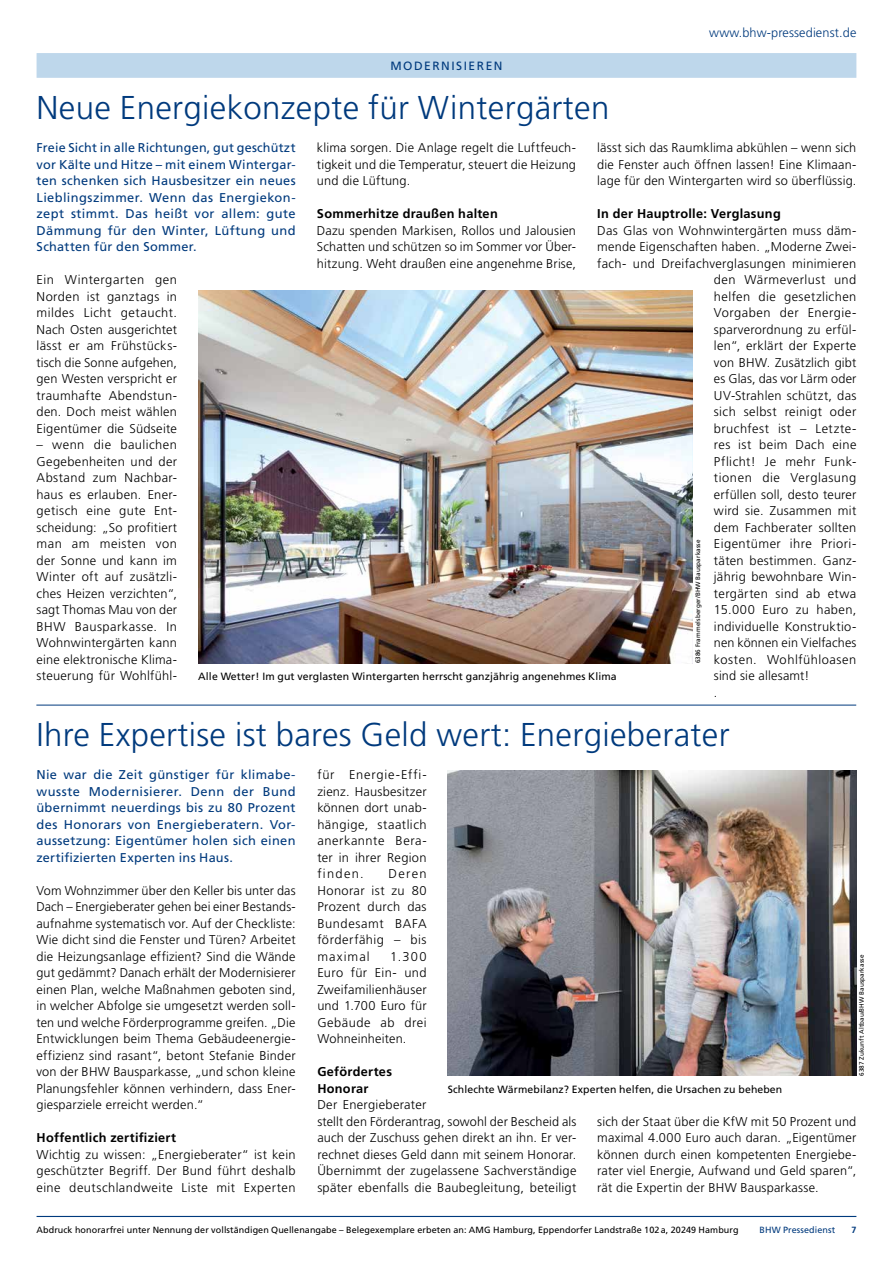
<style>
.page{position:relative;width:893px;height:1263px;background:#fff}
.page>*{position:absolute;margin:0;border:0;box-sizing:border-box;transform-origin:0 0}
.t1{font:300 33px "Frutiger LT Std";letter-spacing:.01em;color:#003a7d}
.t2{font:300 12.75px/16.5px "Frutiger LT Std";letter-spacing:.02em;color:#000;text-align:justify}
.t3{font:12.75px/16.5px "Frutiger LT Std";letter-spacing:.025em;color:#003a7d;text-align:justify}
.t4{font:700 12.75px/16.5px "Frutiger LT Std";letter-spacing:.02em;color:#000}
.t5{font:300 12.75px "Frutiger LT Std";letter-spacing:.04em;color:#000}
.t6{font:300 12.75px "Frutiger LT Std";letter-spacing:.01em;color:#003a7d}
.t7{font:12px "Frutiger LT Std";letter-spacing:.125em;color:#003a7d}
.t8{font:10.5px "Frutiger LT Std";letter-spacing:.01em;color:#000}
.t9{font:9px "Frutiger LT Std";letter-spacing:.01em;color:#000}
.t10{font:9px "Frutiger LT Std";letter-spacing:.01em;color:#003a7d}
.t11{font:700 9px "Frutiger LT Std";color:#003a7d}
.t12{font:6.3px "Frutiger LT Std";letter-spacing:.01em;color:#000}
</style>
<div class="page">
<hr style="left:37px;top:1216px;width:819px;height:1px;background:#003a7d">
<div style="left:37px;top:53px;width:819px;height:25px;background:#bed7eb"></div>
<hr style="left:36px;top:705px;width:820px;height:1px;background:#003a7d">
<img style="left:198px;top:290px;width:495px;height:374px">
<img style="left:448px;top:771px;width:408px;height:305px">
<p class="t7" style="left:390px;top:58px;width:114px">MODERNISIEREN</p>
<h1 class="t1" style="left:37px;top:89px;width:574px">Neue Energiekonzepte für Wintergärten</h1>
<p class="t6" style="left:709px;top:25px;width:149px">www.bhw-pressedienst.de</p>
<p class="t2" style="left:317px;top:140px;width:261px">klima sorgen. Die Anlage regelt die Luftfeuch&shy;tigkeit und die Temperatur, steuert die Heizung und die Lüftung.</p>
<p class="t4" style="left:317px;top:205px;width:182px">Sommerhitze draußen halten</p>
<p class="t2" style="left:317px;top:222px;width:261px">Dazu spenden Markisen, Rollos und Jalousien Schatten und schützen so im Sommer vor Über&shy;hitzung. Weht draußen eine angenehme Brise,</p>
<p class="t2" style="left:597px;top:140px;width:261px">lässt sich das Raumklima abkühlen – wenn sich die Fenster auch öffnen lassen! Eine Klimaan&shy;lage für den Wintergarten wird so überflüssig.</p>
<p class="t4" style="left:597px;top:205px;width:185px">In der Hauptrolle: Verglasung</p>
<p class="t2" style="left:597px;top:222px;width:261px">Das Glas von Wohnwintergärten muss däm-</p>
<p class="t2" style="left:597px;top:239px;width:261px">mende Eigenschaften haben. „Moderne Zwei-</p>
<p class="t2" style="left:597px;top:255px;width:261px">fach- und Dreifachverglasungen minimieren</p>
<p class="t2" style="left:714px;top:272px;width:144px">den Wärmeverlust und</p>
<p class="t2" style="left:714px;top:288px;width:144px">helfen die gesetzlichen</p>
<p class="t2" style="left:714px;top:305px;width:144px">Vorgaben der Energie-</p>
<p class="t2" style="left:714px;top:321px;width:144px">sparverordnung zu erfül-</p>
<p class="t2" style="left:714px;top:338px;width:144px">len“, erklärt der Experte</p>
<p class="t2" style="left:714px;top:354px;width:144px">von BHW. Zusätzlich gibt</p>
<p class="t2" style="left:714px;top:371px;width:144px">es Glas, das vor Lärm oder</p>
<p class="t2" style="left:714px;top:387px;width:144px">UV-Strahlen schützt, das</p>
<p class="t2" style="left:714px;top:404px;width:144px">sich selbst reinigt oder</p>
<p class="t2" style="left:714px;top:420px;width:144px">bruchfest ist – Letzte-</p>
<p class="t2" style="left:714px;top:437px;width:144px">res ist beim Dach eine</p>
<p class="t2" style="left:714px;top:453px;width:144px">Pflicht! Je mehr Funk-</p>
<p class="t5" style="left:714px;top:470px;width:144px">tionen die Verglasung</p>
<p class="t2" style="left:714px;top:486px;width:144px">erfüllen soll, desto teurer</p>
<p class="t2" style="left:714px;top:503px;width:144px">wird sie. Zusammen mit</p>
<p class="t2" style="left:714px;top:519px;width:144px">dem Fachberater sollten</p>
<p class="t2" style="left:714px;top:536px;width:144px">Eigentümer ihre Priori-</p>
<p class="t2" style="left:714px;top:552px;width:144px">täten bestimmen. Ganz-</p>
<p class="t2" style="left:714px;top:569px;width:144px">jährig bewohnbare Win-</p>
<p class="t2" style="left:714px;top:585px;width:144px">tergärten sind ab etwa</p>
<p class="t2" style="left:714px;top:602px;width:144px">15.000 Euro zu haben,</p>
<p class="t2" style="left:714px;top:618px;width:144px">individuelle Konstruktio-</p>
<p class="t2" style="left:714px;top:635px;width:144px">nen können ein Vielfaches</p>
<p class="t5" style="left:714px;top:652px;width:144px">kosten. Wohlfühloasen</p>
<p class="t2" style="left:714px;top:668px;width:97px">sind sie allesamt!</p>
<p class="t2" style="left:714px;top:684px;width:5px">.</p>
<p class="t3" style="left:37px;top:139px;width:261px">Freie Sicht in alle Richtungen, gut geschützt vor Kälte und Hitze – mit einem Wintergar&shy;ten schenken sich Hausbesitzer ein neues Lieblingszimmer. Wenn das Energiekon&shy;zept stimmt. Das heißt vor allem: gute Dämmung für den Winter, Lüftung und Schatten für den Sommer.</p>
<p class="t2" style="left:37px;top:272px;width:142px">Ein Wintergarten gen Norden ist ganztags in mildes Licht getaucht.<br>Nach Osten ausgerichtet lässt er am Frühstücks&shy;tisch die Sonne aufgehen, gen Westen verspricht er traumhafte Abendstun&shy;den. Doch meist wählen Eigentümer die Südseite</p>
<p class="t2" style="left:37px;top:437px;width:142px">– wenn die baulichen Gegebenheiten und der Abstand zum Nachbar&shy;haus es erlauben. Ener&shy;getisch eine gute Ent&shy;scheidung: „So profitiert man am meisten von der Sonne und kann im Winter oft auf zusätzli&shy;ches Heizen verzichten“, sagt Thomas Mau von der BHW Bausparkasse. In Wohnwintergärten kann eine elektronische Klima&shy;steuerung für Wohlfühl-</p>
<p class="t12" style="left:694px;top:663px;width:125px;rotate:-90deg">6386 Frammelsberger/BHW Bausparkasse</p>
<p class="t8" style="left:198px;top:670px;width:420px">Alle Wetter! Im gut verglasten Wintergarten herrscht ganzjährig angenehmes Klima</p>
<h1 class="t1" style="left:36px;top:716px;width:695px">Ihre Expertise ist bares Geld wert: Energieberater</h1>
<p class="t3" style="left:36px;top:766px;width:261px">Nie war die Zeit günstiger für klimabe&shy;wusste Modernisierer. Denn der Bund übernimmt neuerdings bis zu 80 Prozent des Honorars von Energieberatern. Vor&shy;aussetzung: Eigentümer holen sich einen zertifizierten Experten ins Haus.</p>
<p class="t2" style="left:36px;top:882px;width:261px">Vom Wohnzimmer über den Keller bis unter das Dach – Energieberater gehen bei einer Bestands&shy;aufnahme systematisch vor. Auf der Checkliste:<br>Wie dicht sind die Fenster und Türen? Arbeitet die Heizungsanlage effizient? Sind die Wände gut gedämmt? Danach erhält der Modernisierer einen Plan, welche Maßnahmen geboten sind, in welcher Abfolge sie umgesetzt werden soll&shy;ten und welche Förderprogramme greifen. „Die Entwicklungen beim Thema Gebäudeenergie&shy;effizienz sind rasant“, betont Stefanie Binder von der BHW Bausparkasse, „und schon kleine Planungsfehler können verhindern, dass Ener&shy;giesparziele erreicht werden.“</p>
<p class="t4" style="left:36px;top:1129px;width:141px">Hoffentlich zertifiziert</p>
<p class="t2" style="left:36px;top:1146px;width:261px">Wichtig zu wissen: „Energieberater“ ist kein geschützter Begriff. Der Bund führt deshalb eine deutschlandweite Liste mit Experten</p>
<p class="t2" style="left:317px;top:767px;width:111px">für Energie-Effi&shy;zienz. Hausbesitzer können dort unab&shy;hängige, staatlich anerkannte Bera&shy;ter in ihrer Region finden.</p>
<p class="t2" style="left:317px;top:866px;width:111px;text-indent:71px">Deren Honorar ist zu 80<br>Prozent durch das Bundesamt BAFA förderfähig – bis maximal</p>
<p class="t2" style="left:317px;top:948px;width:111px;text-indent:73px">1.300<br>Euro für Ein- und Zweifamilienhäuser und 1.700 Euro für Gebäude ab drei Wohneinheiten.</p>
<p class="t4" style="left:317px;top:1063px;width:76px">Gefördertes<br>Honorar</p>
<p class="t2" style="left:317px;top:1097px;width:261px;text-align:left">Der Energieberater<br>stellt den Förderantrag, sowohl der Bescheid als auch der Zuschuss gehen direkt an ihn. Er ver&shy;rechnet dieses Geld dann mit seinem Honorar.<br>Übernimmt der zugelassene Sachverständige später ebenfalls die Baubegleitung, beteiligt</p>
<p class="t12" style="left:858px;top:1076px;width:123px;rotate:-90deg">6387 Zukunft Altbau/BHW Bausparkasse</p>
<p class="t8" style="left:448px;top:1083px;width:336px">Schlechte Wärmebilanz? Experten helfen, die Ursachen zu beheben</p>
<p class="t2" style="left:597px;top:1113px;width:261px">sich der Staat über die KfW mit 50 Prozent und maximal 4.000 Euro auch daran. „Eigentümer können durch einen kompetenten Energiebe&shy;rater viel Energie, Aufwand und Geld sparen“, rät die Expertin der BHW Bausparkasse.</p>
<p class="t9" style="left:37px;top:1224px;width:704px">Abdruck honorarfrei unter Nennung der vollständigen Quellenangabe – Belegexemplare erbeten an: AMG Hamburg, Eppendorfer Landstraße 102 a, 20249 Hamburg</p>
<p class="t10" style="left:759px;top:1224px;width:77px">BHW Pressedienst</p>
<p class="t11" style="left:851px;top:1224px;width:7px">7</p>
</div>
